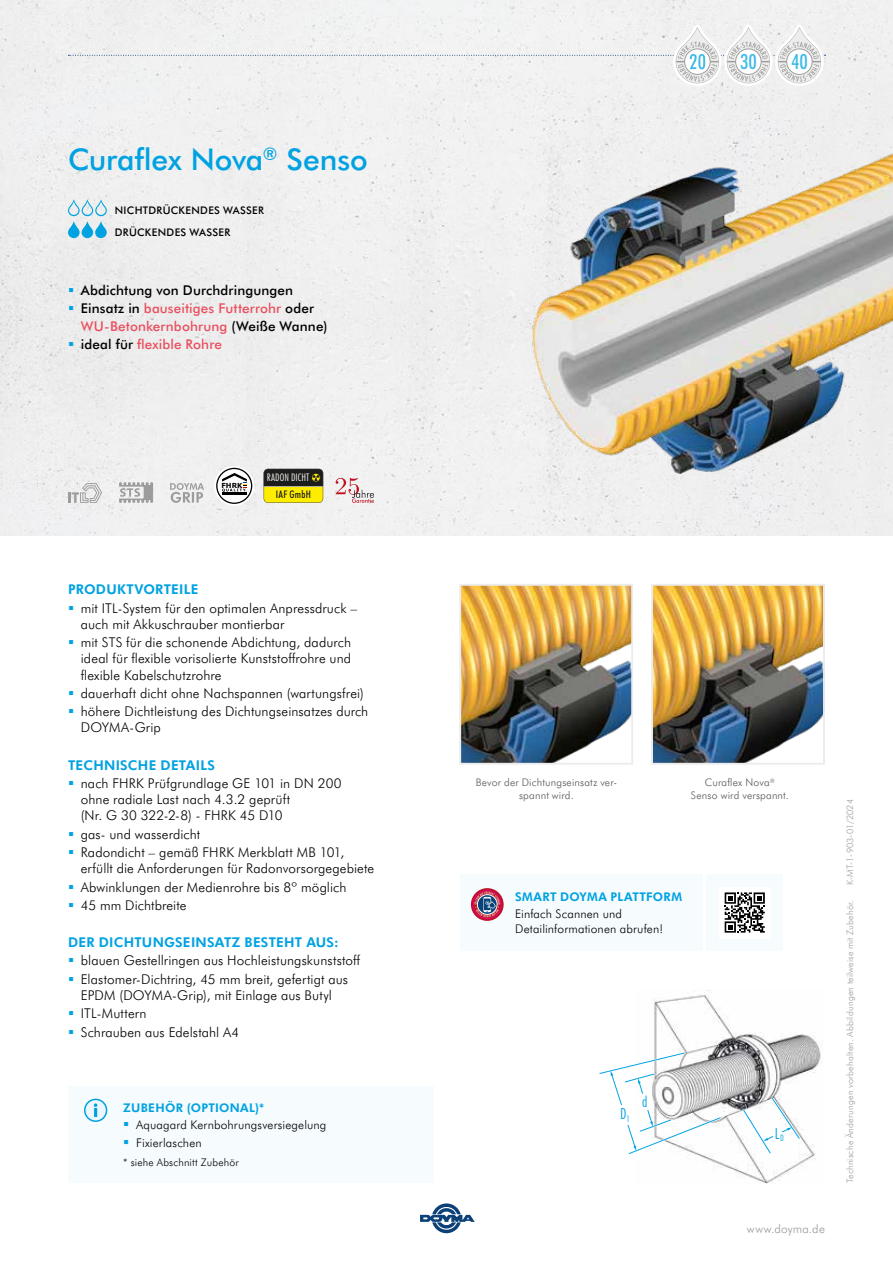
<style>
.page{position:relative;width:893px;height:1263px;background:#fff}
.page>*{position:absolute;margin:0;border:0;box-sizing:border-box;transform-origin:0 0}
.t1{font:500 30px "Futura BT";letter-spacing:-.005em;color:#00a2e2}
.t2{font:500 condensed 20.85px "Futura BT";color:#40bae9}
.t3{font:300 condensed 15.3px "Futura BT";color:#00a3e2}
.t4{font:300 13.5px/18.3px "Futura BT";letter-spacing:.01em;color:#000}
.t5{font:500 13.5px/18px "Futura BT";letter-spacing:.01em;color:#000}
.t6{font:700 13.5px "Futura BT";letter-spacing:.02em;color:#00a2e2}
.t7{font:300 12px/17.1px "Futura BT";letter-spacing:.015em;color:#000}
.t8{font:700 12px "Futura BT";letter-spacing:.025em;color:#00a2e2}
.t9{font:300 12px "Futura BT";letter-spacing:.015em;color:#9c9c9d}
.t10{font:300 10.5px/12.6px "Futura BT";letter-spacing:.02em;color:#565655;text-align:center}
.t11{font:500 10.5px/21.9px "Futura BT";letter-spacing:.03em;color:#000}
.t12{font:300 10.5px "Futura BT";letter-spacing:.015em;color:#000}
.t13{font:300 condensed 10.5px "Futura BT";letter-spacing:.015em;color:#fff}
.t14{font:500 condensed 10.5px "Futura BT";letter-spacing:.02em;color:#1d1d1c}
.t15{font:300 9px "Futura BT";letter-spacing:.02em;color:#9c9c9d}
.t16{font:700 6.9px "Verdana";color:#000}
.s1{color:#ea4f5f}
</style>
<div class="page">
<div style="left:0;top:0;width:893px;height:535px;background:#f0f0f0"></div>
<svg style="left:420px;top:1203px;width:55px;height:30px"></svg>
<img style="left:654px;top:587px;width:168px;height:175px">
<div style="left:651px;top:584px;width:174px;height:181px;border:2px solid #ececec"></div>
<svg style="left:68px;top:199px;width:39px;height:39px"></svg>
<img style="left:459px;top:150px;width:434px;height:337px">
<div style="left:68px;top:1086px;width:366px;height:96px;background:#f6fbfe"></div>
<svg style="left:81px;top:1095px;width:30px;height:30px"></svg>
<div style="left:85px;top:1099px;width:22px;height:22px;background:#edf6fd;border-radius:50%"></div>
<div style="left:84px;top:1099px;width:23px;height:23px;border:2px solid #00a2e2;border-radius:50%"></div>
<svg style="left:94px;top:1103px;width:3px;height:14px"></svg>
<svg style="left:68px;top:483px;width:34px;height:20px"></svg>
<svg style="left:119px;top:482px;width:34px;height:21px"></svg>
<svg style="left:170px;top:483px;width:34px;height:20px"></svg>
<svg style="left:336px;top:478px;width:38px;height:25px"></svg>
<img style="left:462px;top:587px;width:168px;height:175px">
<div style="left:459px;top:584px;width:174px;height:181px;border:2px solid #ececec"></div>
<svg style="left:68px;top:25px;width:758px;height:61px"></svg>
<img style="left:654px;top:990px;width:168px;height:193px">
<svg style="left:599px;top:1051px;width:124px;height:105px"></svg>
<div style="left:619px;top:1105px;width:16px;height:20px;background:#fff"></div>
<svg style="left:741px;top:1096px;width:61px;height:59px"></svg>
<div style="left:460px;top:874px;width:242px;height:77px;background:#f6fbfe"></div>
<svg style="left:471px;top:888px;width:33px;height:33px"></svg>
<svg style="left:474px;top:891px;width:26px;height:26px"></svg>
<div style="left:473px;top:890px;width:28px;height:29px;border:1px solid #e5007d;border-radius:50%"></div>
<div style="left:706px;top:874px;width:77px;height:77px;background:#f6fbfe"></div>
<div style="left:719px;top:887px;width:51px;height:51px;background:#fff"></div>
<svg style="left:725px;top:892px;width:40px;height:41px"></svg>
<svg style="left:214px;top:466px;width:40px;height:40px"></svg>
<svg style="left:216px;top:468px;width:36px;height:36px"></svg>
<svg style="left:264px;top:469px;width:59px;height:34px;background:#8c8315"></svg>
<svg style="left:69px;top:288px;width:4px;height:4px"></svg>
<svg style="left:69px;top:306px;width:4px;height:4px"></svg>
<svg style="left:69px;top:342px;width:4px;height:4px"></svg>
<h1 class="t1" style="left:68px;top:138px;width:301px">Curaflex Nova<sup>®</sup> Senso</h1>
<p class="t11" style="left:115px;top:199px;width:151px">NICHTDRÜCKENDES WASSER<br>DRÜCKENDES WASSER</p>
<p class="t5" style="left:81px;top:281px;width:248px">Abdichtung von Durchdringungen Einsatz in <span class="s1">bauseitiges Futterrohr</span> oder <span class="s1">WU-Betonkernbohrung</span> (Weiße Wanne) ideal für <span class="s1">flexible Rohre</span></p>
<p class="t16" style="left:221px;top:480px;width:23px">FHRK</p>
<p class="t13" style="left:267px;top:470px;width:44px">RADON DICHT</p>
<p class="t14" style="left:276px;top:487px;width:36px">IAF GmbH</p>
<p class="t6" style="left:68px;top:580px;width:132px">PRODUKTVORTEILE</p>
<p class="t4" style="left:81px;top:599px;width:278px;line-height:16.2px">mit ITL-System für den optimalen Anpressdruck – auch mit Akkuschrauber montierbar</p>
<p class="t4" style="left:81px;top:634px;width:272px;line-height:16.2px;text-align:justify">mit STS für die schonende Abdichtung, dadurch ideal für flexible vorisolierte Kunststoffrohre und flexible Kabelschutzrohre</p>
<p class="t4" style="left:81px;top:683px;width:289px">dauerhaft dicht ohne Nachspannen (wartungsfrei) höhere Dichtleistung des Dichtungseinsatzes durch</p>
<p class="t4" style="left:81px;top:718px;width:82px">DOYMA-Grip</p>
<p class="t6" style="left:68px;top:755px;width:149px">TECHNISCHE DETAILS</p>
<p class="t4" style="left:81px;top:775px;width:262px;line-height:16.2px">nach FHRK Prüfgrundlage GE 101 in DN 200 ohne radiale Last nach 4.3.2 geprüft<br>(Nr. G 30 322-2-8) - FHRK 45 D10</p>
<p class="t4" style="left:81px;top:824px;width:265px">gas- und wasserdicht<br>Radondicht – gemäß FHRK Merkblatt MB 101,</p>
<p class="t4" style="left:81px;top:859px;width:295px">erfüllt die Anforderungen für Radonvorsorgegebiete<br>Abwinklungen der Medienrohre bis 8º möglich<br>45 mm Dichtbreite</p>
<p class="t6" style="left:68px;top:933px;width:272px">DER DICHTUNGSEINSATZ BESTEHT AUS:</p>
<p class="t4" style="left:81px;top:951px;width:281px">blauen Gestellringen aus Hochleistungskunststoff<br>Elastomer-Dichtring, 45 mm breit, gefertigt aus</p>
<p class="t4" style="left:81px;top:985px;width:253px">EPDM (DOYMA-Grip), mit Einlage aus Butyl<br>ITL-Muttern<br>Schrauben aus Edelstahl A4</p>
<p class="t8" style="left:123px;top:1099px;width:143px">ZUBEHÖR (OPTIONAL)*</p>
<p class="t7" style="left:136px;top:1116px;width:192px">Aquagard Kernbohrungsversiegelung<br>Fixierlaschen</p>
<p class="t12" style="left:123px;top:1155px;width:117px">* siehe Abschnitt Zubehör</p>
<h2 class="t2" style="left:740px;top:47px;width:18px">30</h2>
<h2 class="t2" style="left:791px;top:47px;width:18px">40</h2>
<p class="t10" style="left:476px;top:776px;width:143px">Bevor der Dichtungseinsatz ver&shy;spannt wird.</p>
<p class="t10" style="left:691px;top:776px;width:99px">Curaflex Nova<sup>®<br></sup>Senso wird verspannt.</p>
<p class="t8" style="left:515px;top:888px;width:168px">SMART DOYMA PLATTFORM</p>
<p class="t7" style="left:515px;top:905px;width:149px;line-height:15px">Einfach Scannen und<br>Detailinformationen abrufen!</p>
<p class="t3" style="left:620px;top:1104px;width:11px">D<sub>1</sub></p>
<p class="t3" style="left:642px;top:1092px;width:7px">d</p>
<p class="t3" style="left:775px;top:1124px;width:11px">L<sub>D</sub></p>
<p class="t9" style="left:747px;top:1221px;width:79px">www.doyma.de</p>
<p class="t15" style="left:844px;top:884px;width:87px;rotate:-90deg">K-MT-1-903-01/2024</p>
<p class="t15" style="left:844px;top:1183px;width:285px;rotate:-90deg">Technische Änderungen vorbehalten. Abbildungen teilweise mit Zubehör.</p>
</div>
